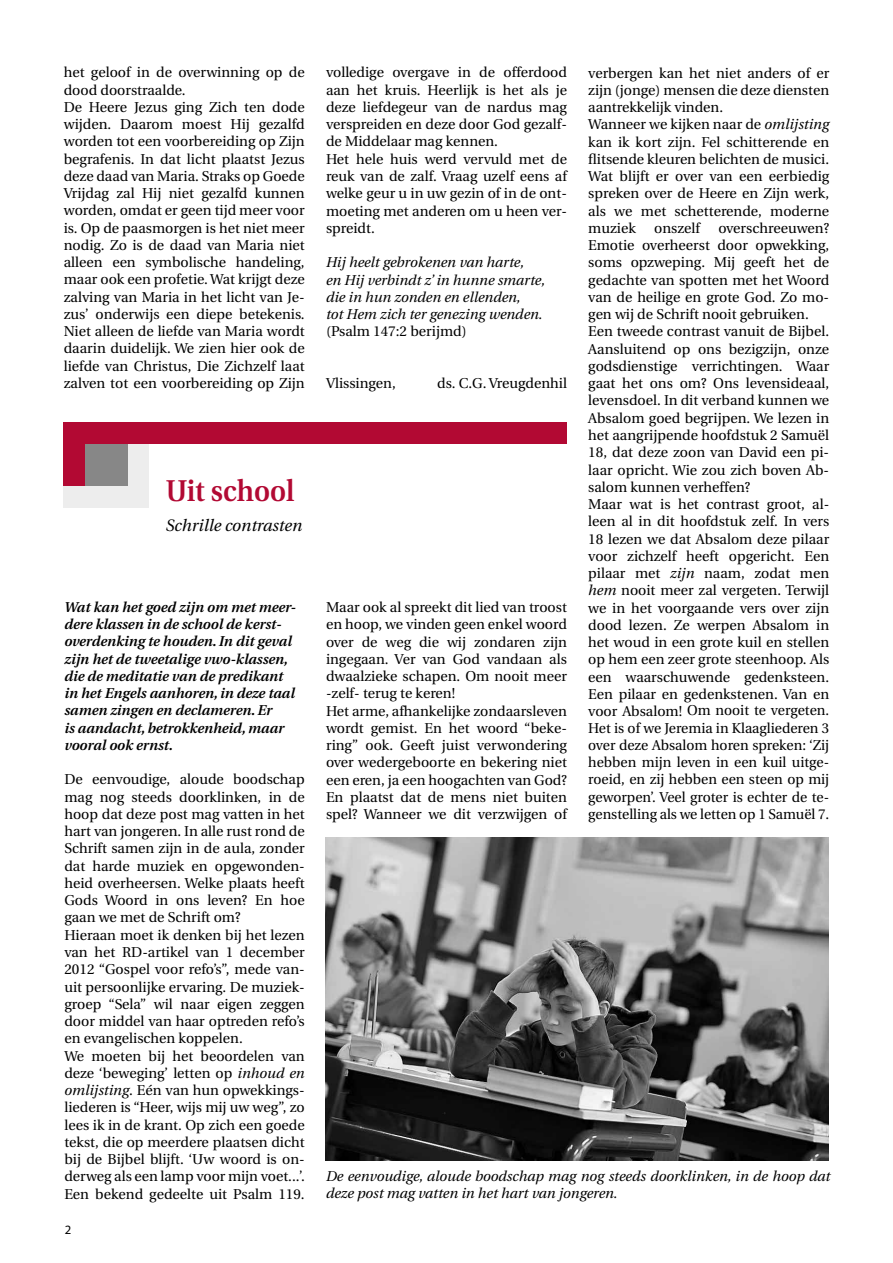
<style>
.page{position:relative;width:893px;height:1263px;background:#fff}
.page>*{position:absolute;margin:0;border:0;box-sizing:border-box;transform-origin:0 0}
.t1{font:600 30px "Utopia";color:#b20933;scale:.92 1}
.t2{font:italic 16.5px "Utopia";color:#000}
.t3{font:14.25px/17.2px "Utopia";color:#000}
.t4{font:italic 600 14.25px/17.2px "Utopia";color:#000}
.t5{font:italic 14.25px/17.2px "Utopia";color:#000}
.t6{font:12.75px "Myriad Pro";color:#000}
.s1{font-style:italic}
</style>
<div class="page">
<div style="left:64px;top:431px;width:85px;height:76px;background:#ededed"></div>
<div style="left:64px;top:426px;width:63px;height:60px;background:#878787"></div>
<div style="left:64px;top:425px;width:21px;height:61px;background:#b20933"></div>
<div style="left:64px;top:422px;width:503px;height:22px;background:#b20933"></div>
<img style="left:326px;top:837px;width:503px;height:324px">
<p class="t3" style="left:64px;top:64px;width:242px">het geloof in de overwinning op de dood doorstraalde.<br>De Heere Jezus ging Zich ten dode wijden. Daarom moest Hij gezalfd worden tot een voorbereiding op Zijn begrafenis. In dat licht plaatst Jezus deze daad van Maria. Straks op Goede Vrijdag zal Hij niet gezalfd kunnen worden, omdat er geen tijd meer voor is. Op de paasmorgen is het niet meer nodig. Zo is de daad van Maria niet alleen een symbolische handeling, maar ook een profetie. Wat krijgt deze zalving van Maria in het licht van Je&shy;zus’ onderwijs een diepe betekenis.<br>Niet alleen de liefde van Maria wordt daarin duidelijk. We zien hier ook de liefde van Christus, Die Zichzelf laat zalven tot een voorbereiding op Zijn</p>
<p class="t3" style="left:326px;top:64px;width:242px">volledige overgave in de offerdood aan het kruis. Heerlijk is het als je deze liefdegeur van de nardus mag verspreiden en deze door God gezalf&shy;de Middelaar mag kennen.<br>Het hele huis werd vervuld met de reuk van de zalf. Vraag uzelf eens af welke geur u in uw gezin of in de ont&shy;moeting met anderen om u heen ver&shy;spreidt.</p>
<p class="t3" style="left:588px;top:64px;width:242px">verbergen kan het niet anders of er zijn (jonge) mensen die deze diensten aantrekkelijk vinden.<br>Wanneer we kijken naar de <span class="s1">omlijsting </span>kan ik kort zijn. Fel schitterende en flitsende kleuren belichten de musici.<br>Wat blijft er over van een eerbiedig spreken over de Heere en Zijn werk, als we met schetterende, moderne muziek</p>
<p class="t3" style="left:588px;top:220px;width:242px;text-indent:130px">overschreeuwen?<br>Emotie overheerst door opwekking, soms opzweping. Mij geeft het de gedachte van spotten met het Woord van de heilige en grote God. Zo mo&shy;gen wij de Schrift nooit gebruiken.<br>Een tweede contrast vanuit de Bijbel.<br>Aansluitend op ons bezigzijn, onze godsdienstige verrichtingen. Waar gaat het ons om? Ons levensideaal, levensdoel. In dit verband kunnen we Absalom goed begrijpen. We lezen in het aangrijpende hoofdstuk 2 Samuël 18, dat deze zoon van David een pi&shy;laar opricht. Wie zou zich boven Ab&shy;salom kunnen verheffen?<br>Maar wat is het contrast groot, al&shy;leen al in dit hoofdstuk zelf. In vers 18 lezen we dat Absalom deze pilaar voor zichzelf heeft opgericht. Een pilaar met <span class="s1">zijn</span> naam, zodat men <span class="s1">hem</span> nooit meer zal vergeten. Terwijl we in het voorgaande vers over zijn dood lezen. Ze werpen Absalom in het woud in een grote kuil en stellen op hem een zeer grote steenhoop. Als een waarschuwende gedenksteen.<br>Een pilaar en gedenkstenen. Van en voor Absalom! Om nooit te vergeten.<br>Het is of we Jeremia in Klaagliederen 3 over deze Absalom horen spreken: ‘Zij hebben mijn leven in een kuil uitge&shy;roeid, en zij hebben een steen op mij geworpen’. Veel groter is echter de te&shy;genstelling als we letten op 1 Samuël 7.</p>
<p class="t3" style="left:654px;top:220px;width:47px">onszelf</p>
<p class="t5" style="left:326px;top:254px;width:221px">Hij heelt gebrokenen van harte,<br>en Hij verbindt z’ in hunne smarte, die in hun zonden en ellenden,<br>tot Hem zich ter genezing wenden.</p>
<p class="t3" style="left:326px;top:323px;width:142px">(Psalm 147:2 berijmd)</p>
<p class="t3" style="left:326px;top:375px;width:71px">Vlissingen,</p>
<p class="t3" style="left:437px;top:375px;width:131px">ds. C.G. Vreugdenhil</p>
<h1 class="t1" style="left:166px;top:474px;width:141px">Uit school</h1>
<p class="t2" style="left:166px;top:516px;width:138px">Schrille contrasten</p>
<p class="t4" style="left:64px;top:598px;width:233px">Wat kan het goed zijn om met meer&shy;dere klassen in de school de kerst&shy;overdenking te houden. In dit geval zijn het de tweetalige vwo-klassen, die de meditatie van de predikant in het Engels aanhoren, in deze taal samen zingen en declameren. Er<br>is aandacht, betrokkenheid, maar vooral ook ernst.</p>
<p class="t3" style="left:64px;top:771px;width:242px">De eenvoudige, aloude boodschap mag nog steeds doorklinken, in de hoop dat deze post mag vatten in het hart van jongeren. In alle rust rond de Schrift samen zijn in de aula, zonder dat harde muziek en opgewonden&shy;heid overheersen. Welke plaats heeft Gods Woord in ons leven? En hoe gaan we met de Schrift om?<br>Hieraan moet ik denken bij het lezen van het RD-artikel van 1 december 2012 “Gospel voor refo’s”, mede van&shy;uit persoonlijke ervaring. De muziek&shy;groep “Sela” wil naar eigen zeggen door middel van haar optreden refo’s en evangelischen koppelen.<br>We moeten bij het beoordelen van deze ‘beweging’ letten op <span class="s1">inhoud en omlijsting</span>. Eén van hun opwekkings&shy;liederen is “Heer, wijs mij uw weg”, zo lees ik in de krant. Op zich een goede tekst, die op meerdere plaatsen dicht bij de Bijbel blijft. ‘Uw woord is on&shy;derweg als een lamp voor mijn voet...’.<br>Een bekend gedeelte uit Psalm 119.</p>
<p class="t3" style="left:326px;top:599px;width:242px">Maar ook al spreekt dit lied van troost en hoop, we vinden geen enkel woord over de weg die wij zondaren zijn ingegaan. Ver van God vandaan als dwaalzieke schapen. Om nooit meer -zelf- terug te keren!<br>Het arme, afhankelijke zondaarsleven wordt gemist. En het woord “beke&shy;ring” ook. Geeft juist verwondering over wedergeboorte en bekering niet een eren, ja een hoogachten van God?<br>En plaatst dat de mens niet buiten spel? Wanneer we dit verzwijgen of</p>
<p class="t5" style="left:326px;top:1168px;width:506px">De eenvoudige, aloude boodschap mag nog steeds doorklinken, in de hoop dat deze post mag vatten in het hart van jongeren.</p>
<p class="t6" style="left:65px;top:1222px;width:8px">2</p>
</div>
